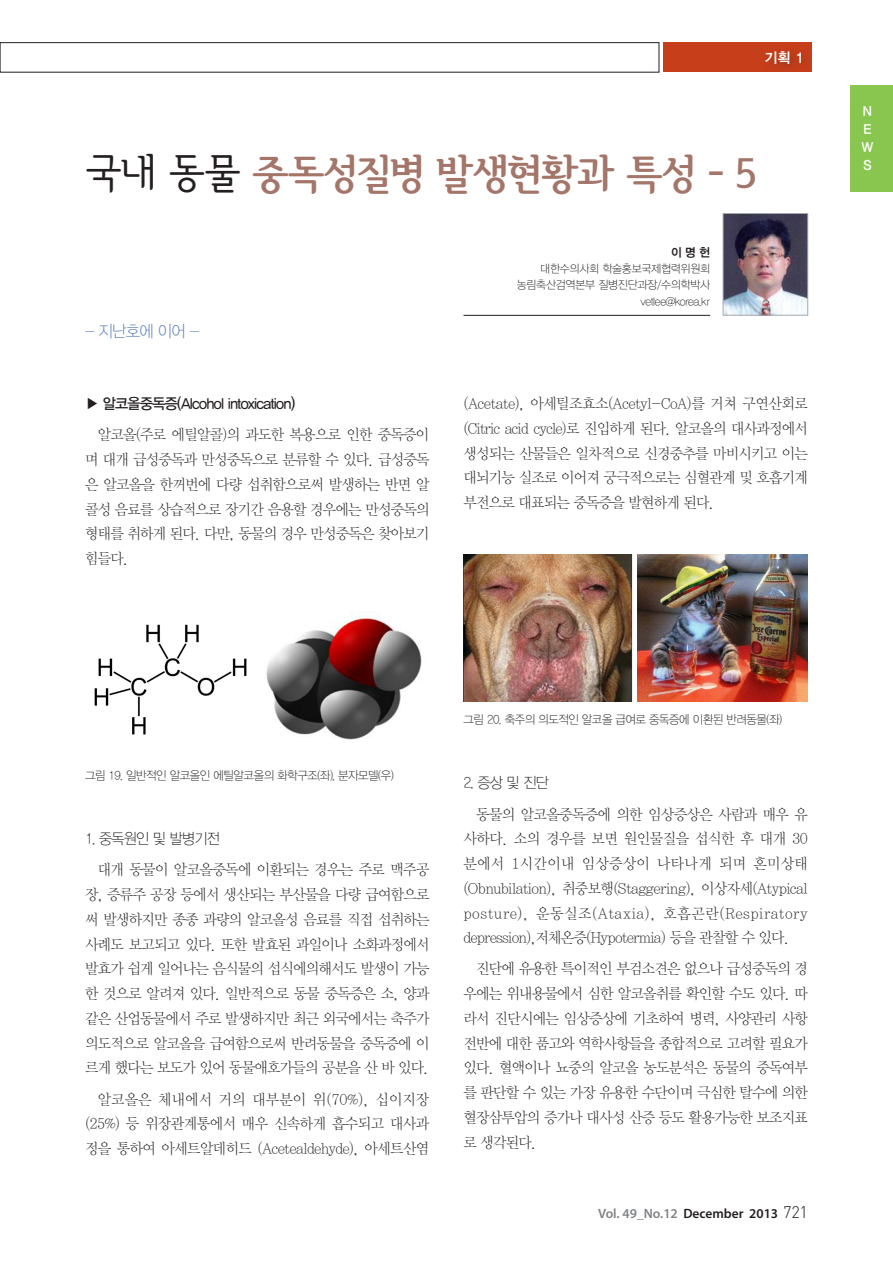
<style>
.page{position:relative;width:893px;height:1263px;background:#fff}
.page>*{position:absolute;margin:0;border:0;box-sizing:border-box;transform-origin:0 0}
.t1{font:42px "Seoul Hangang EB";letter-spacing:-.025em;color:#a47569}
.t2{font:16.5px "YDIYGO310";letter-spacing:-.05em;color:#5679bd;scale:.95 1}
.t3{font:15px/24.8px "YDIY Mj O310";letter-spacing:-.05em;color:#231f20;text-align:justify;scale:.95 1}
.t4{font:15px "YDIYGO330";letter-spacing:-.05em;color:#231f20;scale:.95 1}
.t5{font:15px "YDIYGO310";letter-spacing:-.05em;color:#231f20;scale:.95 1}
.t6{font:14.25px "YDIYGO340";color:#fff}
.t7{font:600 13.5px "Myriad Pro";color:#808285}
.t8{font:13.5px "YDIYGO340";color:#fff}
.t9{font:12px "YDIYGO310";letter-spacing:-.04em;color:#231f20;scale:.95 1}
.t10{font:12px "YDIYGO340";color:#231f20}
.t11{font:11.25px "YDIYGO310";letter-spacing:-.025em;color:#231f20}
.s1{font-family:"Seoul Hangang M";color:#231f20}
.s2{color:#231f20}
.s3{font-family:"Dinlig";font-weight:400;font-size:16.5px;color:#231f20}
</style>
<div class="page">
<div style="left:850px;top:85px;width:43px;height:106px;background:#89c650"></div>
<img style="left:725px;top:215px;width:81px;height:98px">
<div style="left:723px;top:213px;width:85px;height:102px;border:1px solid #a8a9ad"></div>
<hr style="left:463px;top:315px;width:247px;height:1px;background:#231f20">
<img style="left:94px;top:624px;width:153px;height:111px">
<img style="left:266px;top:614px;width:156px;height:126px">
<img style="left:463px;top:554px;width:171px;height:148px">
<img style="left:638px;top:554px;width:170px;height:148px">
<div style="left:663px;top:43px;width:149px;height:29px;background:#c63e1a"></div>
<div style="left:761px;top:46px;width:51px;height:29px;background:#231f20;opacity:.3"></div>
<p class="t6" style="left:764px;top:49px;width:41px">기획 1</p>
<p class="t1" style="left:85px;top:142px;width:673px"><span class="s1">국내 동물</span> 중독성질병 발생현황과 특성 - 5</p>
<p class="t2" style="left:85px;top:322px;width:122px">- 지난호에 이어 -</p>
<p class="t10" style="left:671px;top:245px;width:41px">이 명 헌</p>
<p class="t11" style="left:540px;top:262px;width:171px">대한수의사회 학술홍보국제협력위원회</p>
<p class="t11" style="left:517px;top:279px;width:195px">농림축산검역본부 질병진단과장/수의학박사</p>
<p class="t11" style="left:641px;top:295px;width:71px">vetlee@korea.kr</p>
<p class="t4" style="left:85px;top:395px;width:223px">▶ 알코올중독증(Alcohol intoxication)</p>
<p class="t3" style="left:85px;top:423px;width:364px;text-indent:13px">알코올(주로 에틸알콜)의 과도한 복용으로 인한 중독증이 며 대개 급성중독과 만성중독으로 분류할 수 있다. 급성중독 은 알코올을 한꺼번에 다량 섭취함으로써 발생하는 반면 알 콜성 음료를 상습적으로 장기간 음용할 경우에는 만성중독의 형태를 취하게 된다. 다만, 동물의 경우 만성중독은 찾아보기 힘들다.</p>
<p class="t3" style="left:463px;top:392px;width:364px">(Acetate), 아세틸조효소(Acetyl-CoA)를 거쳐 구연산회로 (Citric acid cycle)로 진입하게 된다. 알코올의 대사과정에서 생성되는 산물들은 일차적으로 신경중추를 마비시키고 이는 대뇌기능 실조로 이어져 궁극적으로는 심혈관계 및 호흡기계 부전으로 대표되는 중독증을 발현하게 된다.</p>
<p class="t8" style="left:863px;top:103px;width:11px">N</p>
<p class="t8" style="left:863px;top:121px;width:10px">E</p>
<p class="t8" style="left:862px;top:139px;width:13px">W</p>
<p class="t8" style="left:863px;top:157px;width:10px">S</p>
<p class="t9" style="left:85px;top:768px;width:327px">그림 19. 일반적인 알코올인 에틸알코올의 화학구조(좌), 분자모델(우)</p>
<p class="t5" style="left:85px;top:831px;width:144px">1. 중독원인 및 발병기전</p>
<p class="t3" style="left:85px;top:858px;width:364px;text-indent:13px">대개 동물이 알코올중독에 이환되는 경우는 주로 맥주공 장, 증류주 공장 등에서 생산되는 부산물을 다량 급여함으로 써 발생하지만 종종 과량의 알코올성 음료를 직접 섭취하는 사례도 보고되고 있다. 또한 발효된 과일이나 소화과정에서 발효가 쉽게 일어나는 음식물의 섭식에의해서도 발생이 가능 한 것으로 알려져 있다. 일반적으로 동물 중독증은 소, 양과 같은 산업동물에서 주로 발생하지만 최근 외국에서는 축주가 의도적으로 알코올을 급여함으로써 반려동물을 중독증에 이 르게 했다는 보도가 있어 동물애호가들의 공분을 산 바 있다.</p>
<p class="t3" style="left:85px;top:1087px;width:364px;text-indent:13px">알코올은 체내에서 거의 대부분이 위(70%), 십이지장 (25%) 등 위장관계통에서 매우 신속하게 흡수되고 대사과 정을 통하여 아세트알데히드 (Acetealdehyde), 아세트산염</p>
<p class="t9" style="left:463px;top:713px;width:337px">그림 20. 축주의 의도적인 알코올 급여로 중독증에 이환된 반려동물(좌)</p>
<p class="t5" style="left:463px;top:775px;width:91px">2. 증상 및 진단</p>
<p class="t3" style="left:463px;top:802px;width:364px;text-indent:13px">동물의 알코올중독증에 의한 임상증상은 사람과 매우 유 사하다. 소의 경우를 보면 원인물질을 섭식한 후 대개 30 분에서 1시간이내 임상증상이 나타나게 되며 혼미상태 (Obnubilation), 취중보행(Staggering), 이상자세(Atypical posture), 운동실조(Ataxia), 호흡곤란(Respiratory depression),저체온증(Hypotermia) 등을 관찰할 수 있다.</p>
<p class="t3" style="left:463px;top:957px;width:364px;text-indent:13px">진단에 유용한 특이적인 부검소견은 없으나 급성중독의 경 우에는 위내용물에서 심한 알코올취를 확인할 수도 있다. 따 라서 진단시에는 임상증상에 기초하여 병력, 사양관리 사항 전반에 대한 품고와 역학사항들을 종합적으로 고려할 필요가 있다. 혈액이나 뇨중의 알코올 농도분석은 동물의 중독여부 를 판단할 수 있는 가장 유용한 수단이며 극심한 탈수에 의한 혈장삼투압의 증가나 대사성 산증 등도 활용가능한 보조지표 로 생각된다.</p>
<p class="t7" style="left:598px;top:1205px;width:211px">Vol. 49_No.12 <span class="s2">December 2013</span> <span class="s3">721</span></p>
</div>
